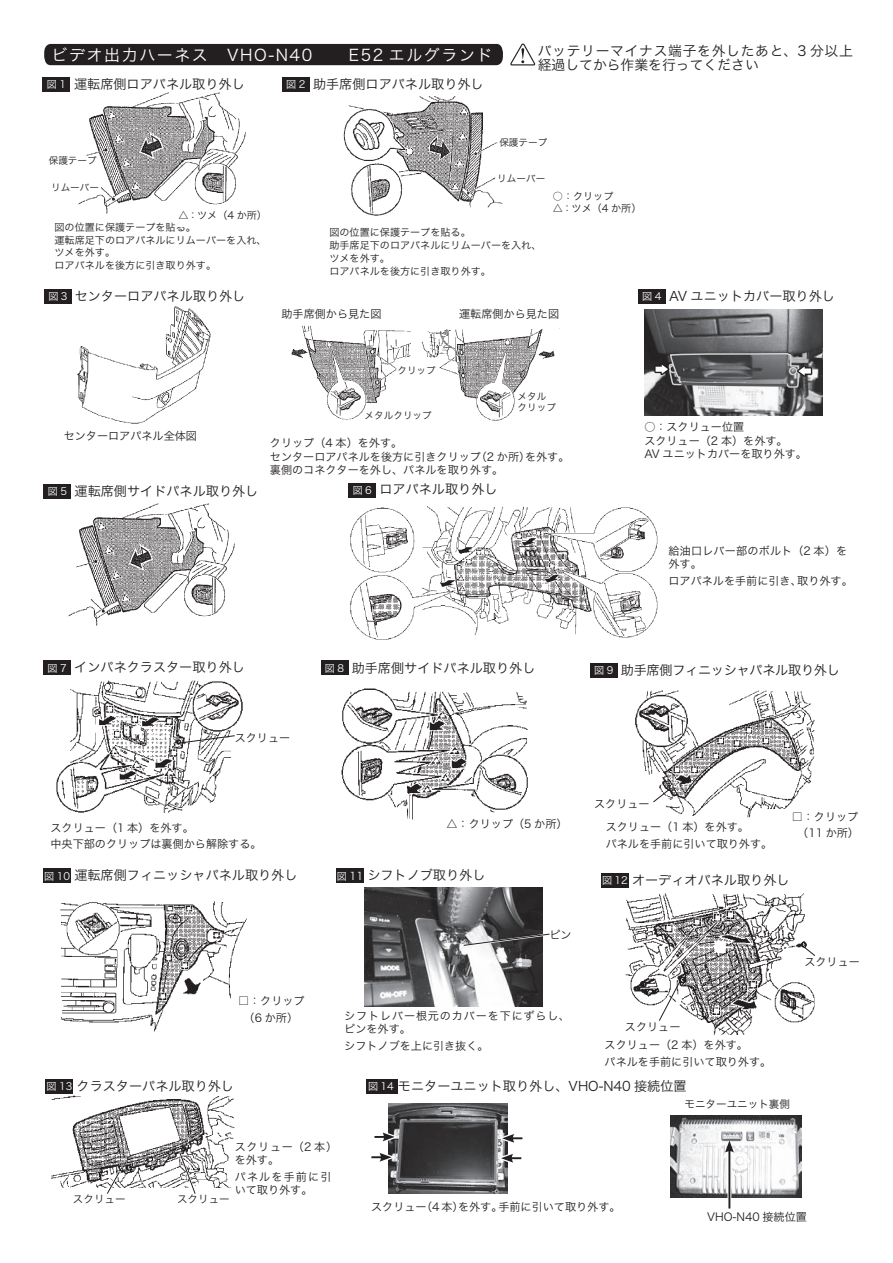
<style>
.page{position:relative;width:893px;height:1263px;background:#fff}
.page>*{position:absolute;margin:0;border:0;box-sizing:border-box;transform-origin:0 0}
.t1{font:15.9px "Hira Kaku Pro W3";letter-spacing:.1em;color:#fff}
.t2{font:13.8px/13.8px "Hira Kaku Pro W3";letter-spacing:.05em;color:#231f20}
.t3{font:13.2px "Hira Kaku Pro W3";color:#231f20}
.t4{font:13.2px "Hira Kaku Pro W3";letter-spacing:-.02em;color:#231f20}
.t5{font:11.1px/16.8px "Hira Kaku Pro W3";color:#231f20}
.t6{font:11.1px/13.2px "Hira Kaku Pro W3";letter-spacing:.075em;color:#231f20}
.t7{font:11.1px/13.2px "Hira Kaku Pro W3";letter-spacing:.1em;color:#231f20}
.t8{font:11.1px/13.2px "Hira Kaku Pro W3";letter-spacing:.06em;color:#231f20}
.t9{font:10.65px "Hira Kaku Pro W3";color:#fff}
.t10{font:10.5px "Hira Kaku Pro W3";color:#231f20}
.t11{font:10.05px/12.8px "Hira Kaku Pro W3";color:#231f20}
.t12{font:10.05px "Hira Kaku Pro W3";letter-spacing:.25em;color:#fff}
.t13{font:9.6px/11.1px "Hira Kaku Pro W3";color:#231f20}
.s1{font-size:10.05px}
</style>
<div class="page">
<div style="left:43px;top:77px;width:27px;height:14px;background:#231f20"></div>
<div style="left:44px;top:44px;width:459px;height:21px;background:#231f20"></div>
<div style="left:44px;top:289px;width:28px;height:15px;background:#231f20"></div>
<svg style="left:510px;top:43px;width:25px;height:23px"></svg>
<img style="left:78px;top:92px;width:168px;height:122px">
<img style="left:343px;top:96px;width:160px;height:119px">
<img style="left:421px;top:329px;width:134px;height:92px">
<img style="left:291px;top:326px;width:120px;height:94px">
<img style="left:77px;top:306px;width:134px;height:118px">
<div style="left:282px;top:77px;width:28px;height:15px;background:#231f20"></div>
<div style="left:499px;top:137px;width:48px;height:10px;background:#fff"></div>
<div style="left:365px;top:411px;width:71px;height:10px;background:#fff"></div>
<div style="left:518px;top:391px;width:48px;height:25px;background:#fff"></div>
<div style="left:638px;top:289px;width:28px;height:14px;background:#231f20"></div>
<img style="left:68px;top:503px;width:167px;height:122px">
<img style="left:350px;top:506px;width:308px;height:134px">
<div style="left:44px;top:484px;width:27px;height:15px;background:#231f20"></div>
<div style="left:348px;top:483px;width:28px;height:14px;background:#231f20"></div>
<img style="left:60px;top:901px;width:187px;height:131px">
<img style="left:341px;top:688px;width:187px;height:132px">
<img style="left:635px;top:690px;width:180px;height:128px">
<img style="left:56px;top:681px;width:187px;height:132px">
<img style="left:625px;top:893px;width:190px;height:142px">
<img style="left:51px;top:1096px;width:184px;height:92px">
<img style="left:364px;top:888px;width:179px;height:118px">
<img style="left:388px;top:1104px;width:119px;height:89px">
<img style="left:670px;top:1115px;width:132px;height:82px">
<div style="left:43px;top:661px;width:28px;height:14px;background:#231f20"></div>
<div style="left:235px;top:732px;width:68px;height:17px;background:#fff"></div>
<svg style="left:178px;top:734px;width:57px;height:10px"></svg>
<div style="left:321px;top:661px;width:27px;height:14px;background:#231f20"></div>
<div style="left:590px;top:663px;width:28px;height:15px;background:#231f20"></div>
<svg style="left:652px;top:788px;width:18px;height:15px"></svg>
<div style="left:43px;top:868px;width:28px;height:15px;background:#231f20"></div>
<div style="left:336px;top:868px;width:28px;height:15px;background:#231f20"></div>
<div style="left:601px;top:873px;width:28px;height:15px;background:#231f20"></div>
<svg style="left:803px;top:946px;width:13px;height:11px"></svg>
<svg style="left:658px;top:980px;width:23px;height:42px"></svg>
<svg style="left:461px;top:932px;width:89px;height:16px"></svg>
<div style="left:46px;top:1079px;width:27px;height:15px;background:#231f20"></div>
<svg style="left:98px;top:1169px;width:24px;height:25px"></svg>
<svg style="left:177px;top:1150px;width:26px;height:44px"></svg>
<div style="left:367px;top:1079px;width:31px;height:14px;background:#231f20"></div>
<svg style="left:374px;top:1130px;width:24px;height:14px"></svg>
<svg style="left:371px;top:1150px;width:24px;height:14px"></svg>
<svg style="left:498px;top:1131px;width:24px;height:14px"></svg>
<svg style="left:497px;top:1151px;width:24px;height:14px"></svg>
<svg style="left:727px;top:1159px;width:4px;height:49px"></svg>
<hr style="left:728px;top:1149px;width:2px;height:59px;background:#231f20">
<svg style="left:723px;top:1140px;width:13px;height:19px"></svg>
<img style="left:644px;top:310px;width:179px;height:106px">
<svg style="left:654px;top:352px;width:158px;height:37px;background:#6c6c6e"></svg>
<h1 class="t1" style="left:52px;top:41px;width:442px">ビデオ出力ハーネス　VHO N- 40　　E52 エルグランド</h1>
<p class="t12" style="left:47px;top:75px;width:21px">図1</p>
<p class="t3" style="left:74px;top:73px;width:172px">運転席側ロアパネル取り外し</p>
<p class="t12" style="left:286px;top:75px;width:21px">図2</p>
<p class="t3" style="left:313px;top:73px;width:172px">助手席側ロアパネル取り外し</p>
<p class="t2" style="left:538px;top:43px;width:317px">バッテリーマイナス端子を外したあと、3 分以上経過してから作業を行ってください</p>
<p class="t13" style="left:49px;top:154px;width:49px">保護テープ</p>
<p class="t13" style="left:51px;top:181px;width:49px">リムーバー</p>
<p class="t11" style="left:178px;top:208px;width:90px">△：ツメ（4 か所(</p>
<p class="t13" style="left:499px;top:136px;width:49px">保護テープ</p>
<p class="t13" style="left:497px;top:172px;width:49px">リムーバー</p>
<p class="t11" style="left:553px;top:190px;width:90px;line-height:11.7px">○：クリップ<br>△：ツメ（4 か所(</p>
<p class="t11" style="left:55px;top:220px;width:214px">図の位置に保護テープを貼る。<br>運転席足下のロアパネルにリムーバーを入れ、ツメを外す。<br>ロアパネルを後方に引き取り外す。</p>
<p class="t12" style="left:48px;top:287px;width:21px">図3</p>
<p class="t3" style="left:75px;top:284px;width:172px">センターロアパネル取り外し</p>
<p class="t11" style="left:329px;top:225px;width:214px">図の位置に保護テープを貼る。<br>助手席足下のロアパネルにリムーバーを入れ、ツメを外す。<br>ロアパネルを後方に引き取り外す。</p>
<p class="t3" style="left:669px;top:284px;width:168px">AV ユニットカバー取り外し</p>
<p class="t12" style="left:642px;top:287px;width:21px">図4</p>
<p class="t5" style="left:281px;top:305px;width:279px">助手席側から見た図　　　　　　　運転席側から見た図</p>
<p class="t13" style="left:397px;top:364px;width:40px">クリップ</p>
<p class="t5" style="left:64px;top:426px;width:135px">センターロアパネル全体図</p>
<p class="t13" style="left:365px;top:410px;width:69px">メタルクリップ</p>
<p class="t5" style="left:270px;top:433px;width:134px">クリップ（4 本）を外す。</p>
<p class="t13" style="left:518px;top:390px;width:40px">メタルクリップ</p>
<p class="t5" style="left:270px;top:449px;width:235px;line-height:13.2px">センターロアパネルを後方に引きクリップ<br>裏側のコネクターを外し、パネルを取り外す。</p>
<p class="t5" style="left:476px;top:447px;width:56px">（2 か所）</p>
<p class="t5" style="left:525px;top:447px;width:46px">を外す。</p>
<p class="t5" style="left:644px;top:419px;width:164px;line-height:13.8px">○：スクリュー位置<br>スクリュー（2 本）を外す。<br>AV ユニットカバーを取り外す。</p>
<p class="t12" style="left:48px;top:483px;width:21px">図5</p>
<p class="t3" style="left:75px;top:479px;width:185px">運転席側サイドパネル取り外し</p>
<p class="t12" style="left:353px;top:481px;width:21px">図6</p>
<p class="t3" style="left:379px;top:478px;width:120px">ロアパネル取り外し</p>
<p class="t5" style="left:668px;top:543px;width:180px;line-height:13.2px">給油口レバー部のボルト（2 本）を外す。</p>
<p class="t5" style="left:797px;top:571px;width:57px">取り外す。</p>
<p class="t5" style="left:668px;top:571px;width:135px">ロアパネルを手前に引き、</p>
<p class="t12" style="left:48px;top:659px;width:21px">図7</p>
<p class="t3" style="left:74px;top:656px;width:172px">インパネクラスター取り外し</p>
<p class="t12" style="left:325px;top:659px;width:21px">図8</p>
<p class="t3" style="left:352px;top:657px;width:185px">助手席側サイドパネル取り外し</p>
<p class="t12" style="left:594px;top:661px;width:21px">図9</p>
<p class="t4" style="left:621px;top:658px;width:220px">助手席側フィニッシャパネル取り外し</p>
<p class="t5" style="left:235px;top:728px;width:57px">スクリュー</p>
<p class="t5" style="left:594px;top:795px;width:57px">スクリュー</p>
<p class="t5" style="left:50px;top:818px;width:213px">スクリュー（1 本）を外す。<br>中央下部のクリップは裏側から解除する。</p>
<p class="t3" style="left:74px;top:863px;width:225px">運転席側フィニッシャパネル取り外し</p>
<p class="t12" style="left:44px;top:867px;width:27px">図10</p>
<p class="t9" style="left:337px;top:866px;width:28px"><span class="s1">図</span>11</p>
<p class="t5" style="left:446px;top:814px;width:123px">△：クリップ（5 か所(</p>
<p class="t3" style="left:367px;top:863px;width:120px">シフトノブ取り外し</p>
<p class="t5" style="left:606px;top:818px;width:168px">スクリュー（1 本）を外す。<br>パネルを手前に引いて取り外す。</p>
<p class="t5" style="left:792px;top:807px;width:69px">□：クリップ　（11 か所(</p>
<p class="t3" style="left:632px;top:868px;width:159px">オーディオパネル取り外し</p>
<p class="t12" style="left:602px;top:871px;width:27px">図12</p>
<p class="t5" style="left:549px;top:925px;width:24px">ピン</p>
<p class="t5" style="left:804px;top:952px;width:57px">スクリュー</p>
<p class="t5" style="left:238px;top:992px;width:68px">□：クリップ　（6 か所(</p>
<p class="t6" style="left:344px;top:1008px;width:227px">シフトレバー根元のカバーを下にずらし、ピンを外す。</p>
<p class="t5" style="left:344px;top:1036px;width:146px">シフトノブを上に引き抜く。</p>
<p class="t5" style="left:625px;top:1017px;width:57px">スクリュー</p>
<p class="t5" style="left:605px;top:1036px;width:168px">スクリュー（2 本）を外す。<br>パネルを手前に引いて取り外す。</p>
<p class="t3" style="left:77px;top:1074px;width:159px">クラスターパネル取り外し</p>
<p class="t12" style="left:47px;top:1077px;width:27px">図13</p>
<p class="t10" style="left:73px;top:1190px;width:54px">スクリュー</p>
<p class="t8" style="left:235px;top:1139px;width:104px">スクリュー（2 本(を外す。</p>
<p class="t7" style="left:235px;top:1169px;width:98px">パネルを手前に引いて取り外す。</p>
<p class="t10" style="left:177px;top:1190px;width:54px">スクリュー</p>
<p class="t3" style="left:398px;top:1074px;width:290px">モニターユニット取り外し、VHO N- 40 接続位置</p>
<p class="t12" style="left:368px;top:1077px;width:27px">図14</p>
<p class="t5" style="left:498px;top:1197px;width:124px">手前に引いて取り外す。</p>
<p class="t5" style="left:421px;top:1197px;width:44px">（4 本）</p>
<p class="t5" style="left:458px;top:1197px;width:46px">を外す。</p>
<p class="t5" style="left:371px;top:1197px;width:57px">スクリュー</p>
<p class="t10" style="left:684px;top:1095px;width:107px">モニターユニット裏側</p>
<p class="t5" style="left:707px;top:1208px;width:101px">VHO N- 40 接続位置</p>
</div>
